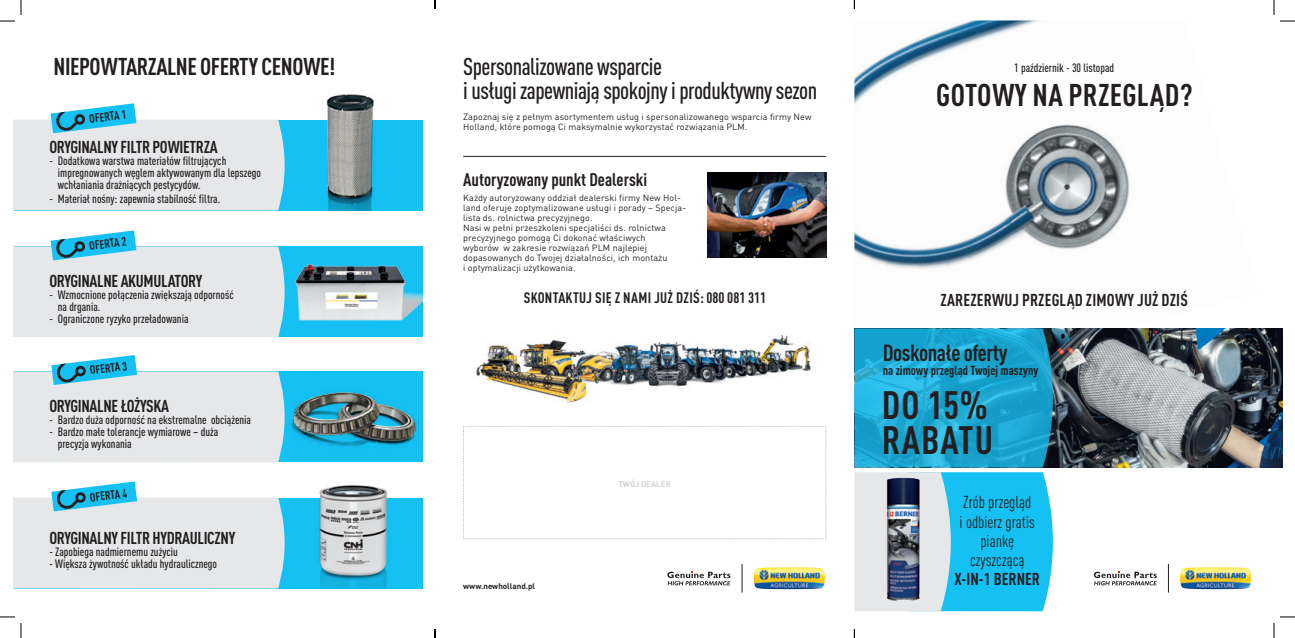
<style>
.page{position:relative;width:1295px;height:638px;background:#fff}
.page>*{position:absolute;margin:0;border:0;box-sizing:border-box;transform-origin:0 0}
.t1{font:700 condensed 39px/34.6px "DIN Pro";color:#231f20}
.t2{font:700 condensed 31px "DIN Pro";letter-spacing:.01em;color:#231f20}
.t3{font:500 condensed 24px/24px "DIN Pro";letter-spacing:-.02em;color:#231f20}
.t4{font:700 condensed 24px "DIN Pro";letter-spacing:-.02em;color:#231f20}
.t5{font:700 condensed 23px "DIN Pro";letter-spacing:-.02em;color:#231f20}
.t6{font:700 condensed 18px "DIN Pro";color:#231f20}
.t7{font:700 condensed 17px "DIN Pro";letter-spacing:-.02em;color:#231f20}
.t8{font:condensed 17px/19px "DIN Pro";color:#231f20;text-align:center}
.t9{font:700 condensed 17px "DIN Pro";letter-spacing:.01em;color:#231f20}
.t10{font:700 condensed 15px "DIN Pro";letter-spacing:.02em;color:#231f20}
.t11{font:700 condensed 13px "DIN Pro";color:#231f20}
.t12{font:500 condensed 12px/12px "DIN Pro";color:#231f20}
.t13{font:700 condensed 12px "DIN Pro";color:#231f20}
.t14{font:9px/10px "DIN Pro";letter-spacing:.01em;color:#231f20}
.t15{font:700 8px "DIN";color:#231f20}
.t16{font:700 8px "DIN";color:#d1d2d4}
</style>
<div class="page">
<svg style="left:1094px;top:571px;width:63px;height:14px"></svg>
<svg style="left:1168px;top:564px;width:1px;height:28px"></svg>
<img style="left:1180px;top:567px;width:71px;height:22px">
<img style="left:707px;top:173px;width:119px;height:85px">
<img style="left:854px;top:20px;width:276px;height:250px">
<img style="left:1053px;top:328px;width:229px;height:139px">
<svg style="left:463px;top:426px;width:363px;height:113px"></svg>
<svg style="left:667px;top:571px;width:63px;height:14px"></svg>
<svg style="left:742px;top:564px;width:1px;height:28px"></svg>
<img style="left:754px;top:567px;width:71px;height:22px">
<img style="left:476px;top:334px;width:335px;height:69px">
<div style="left:14px;top:120px;width:408px;height:90px;background:#15c0f2"></div>
<svg style="left:14px;top:230px;width:247px;height:107px;background:#dbe6eb"></svg>
<svg style="left:14px;top:355px;width:271px;height:107px;background:#dae6ea"></svg>
<div style="left:14px;top:497px;width:408px;height:91px;background:#15c0f2"></div>
<svg style="left:14px;top:481px;width:271px;height:107px;background:#dbe6eb"></svg>
<svg style="left:14px;top:103px;width:271px;height:107px;background:#dbe6eb"></svg>
<div style="left:288px;top:371px;width:135px;height:90px;background:#15c0f2"></div>
<img style="left:294px;top:392px;width:121px;height:50px">
<img style="left:297px;top:491px;width:114px;height:97px">
<img style="left:320px;top:485px;width:68px;height:91px">
<img style="left:326px;top:94px;width:48px;height:116px">
<img style="left:327px;top:95px;width:46px;height:103px">
<img style="left:261px;top:246px;width:161px;height:116px">
<svg style="left:854px;top:328px;width:199px;height:283px;background:#3cb8dd"></svg>
<img style="left:879px;top:475px;width:47px;height:128px">
<hr style="left:463px;top:156px;width:363px;height:1px;background:#231f20">
<svg style="left:0;top:0;width:22px;height:22px"></svg>
<svg style="left:0;top:616px;width:22px;height:21px"></svg>
<svg style="left:1273px;top:0;width:22px;height:22px"></svg>
<svg style="left:1273px;top:616px;width:22px;height:21px"></svg>
<svg style="left:434px;top:0;width:2px;height:9px"></svg>
<svg style="left:434px;top:629px;width:2px;height:8px"></svg>
<h3 class="t4" style="left:54px;top:48px;width:283px">NIEPOWTARZALNE OFERTY CENOWE!</h3>
<h3 class="t13" style="left:88px;top:109px;width:39px;rotate:-7deg">OFERTA 1</h3>
<h3 class="t7" style="left:49px;top:134px;width:170px">ORYGINALNY FILTR POWIETRZA</h3>
<h3 class="t12" style="left:58px;top:153px;width:205px;text-indent:-9px">- Dodatkowa warstwa materiałów filtrujących impregnowanych węglem aktywowanym dla lepszego wchłaniania drażniących pestycydów.</h3>
<h3 class="t12" style="left:49px;top:191px;width:173px">- Materiał nośny: zapewnia stabilność filtra.</h3>
<h3 class="t13" style="left:88px;top:236px;width:39px;rotate:-7deg">OFERTA 2</h3>
<h3 class="t7" style="left:49px;top:267px;width:155px">ORYGINALNE AKUMULATORY</h3>
<h3 class="t12" style="left:58px;top:287px;width:177px;text-indent:-9px">- Wzmocnione połączenia zwiększają odporność na drgania.</h3>
<h3 class="t12" style="left:49px;top:311px;width:141px">- Ograniczone ryzyko przeładowania</h3>
<h3 class="t13" style="left:89px;top:361px;width:39px;rotate:-7deg">OFERTA 3</h3>
<h3 class="t7" style="left:49px;top:393px;width:121px">ORYGINALNE ŁOŻYSKA</h3>
<h3 class="t12" style="left:49px;top:412px;width:203px">- Bardzo duża odporność na ekstremalne obciążenia</h3>
<h3 class="t12" style="left:58px;top:424px;width:162px;text-indent:-9px">- Bardzo małe tolerancje wymiarowe – duża precyzja wykonania</h3>
<h3 class="t13" style="left:89px;top:488px;width:39px;rotate:-7deg">OFERTA 4</h3>
<h3 class="t7" style="left:49px;top:524px;width:187px">ORYGINALNY FILTR HYDRAULICZNY</h3>
<h3 class="t12" style="left:49px;top:544px;width:130px">- Zapobiega nadmiernemu zużyciu</h3>
<h3 class="t12" style="left:49px;top:556px;width:169px">- Większa żywotność układu hydraulicznego</h3>
<h3 class="t3" style="left:463px;top:52px;width:356px">Spersonalizowane wsparcie<br>i usługi zapewniają spokojny i produktywny sezon</h3>
<p class="t14" style="left:463px;top:111px;width:350px">Zapoznaj się z pełnym asortymentem usług i spersonalizowanego wsparcia firmy New<br>Holland, które pomogą Ci maksymalnie wykorzystać rozwiązania PLM.</p>
<h3 class="t6" style="left:463px;top:165px;width:185px">Autoryzowany punkt Dealerski</h3>
<p class="t14" style="left:463px;top:192px;width:224px">Każdy autoryzowany oddział dealerski firmy New Hol&shy;land oferuje zoptymalizowane usługi i porady – Specja&shy;lista ds. rolnictwa precyzyjnego.<br>Nasi w pełni przeszkoleni specjaliści ds. rolnictwa precyzyjnego pomogą Ci dokonać właściwych<br>wyborów w zakresie rozwiązań PLM najlepiej dopasowanych do Twojej działalności, ich montażu<br>i optymalizacji użytkowania.</p>
<h3 class="t10" style="left:524px;top:286px;width:244px">SKONTAKTUJ SIĘ Z NAMI JUŻ DZIŚ: 080 081 311</h3>
<p class="t15" style="left:463px;top:580px;width:73px">www.newholland.pl</p>
<p class="t16" style="left:618px;top:478px;width:54px">TWÓJ DEALER</p>
<h3 class="t12" style="left:1014px;top:61px;width:101px">1 październik - 30 listopad</h3>
<h2 class="t2" style="left:936px;top:72px;width:258px">GOTOWY NA PRZEGLĄD?</h2>
<h3 class="t9" style="left:940px;top:286px;width:249px">ZAREZERWUJ PRZEGLĄD ZIMOWY JUŻ DZIŚ</h3>
<h3 class="t5" style="left:883px;top:335px;width:126px">Doskonałe oferty</h3>
<h3 class="t11" style="left:883px;top:361px;width:157px">na zimowy przegląd Twojej maszyny</h3>
<h1 class="t1" style="left:882px;top:384px;width:108px">do 15% rabatu</h1>
<h3 class="t8" style="left:960px;top:491px;width:77px">Zrób przegląd i odbierz gratis piankę czyszczącą</h3>
<h3 class="t7" style="left:954px;top:565px;width:87px">X-IN-1 BERNER</h3>
</div>
